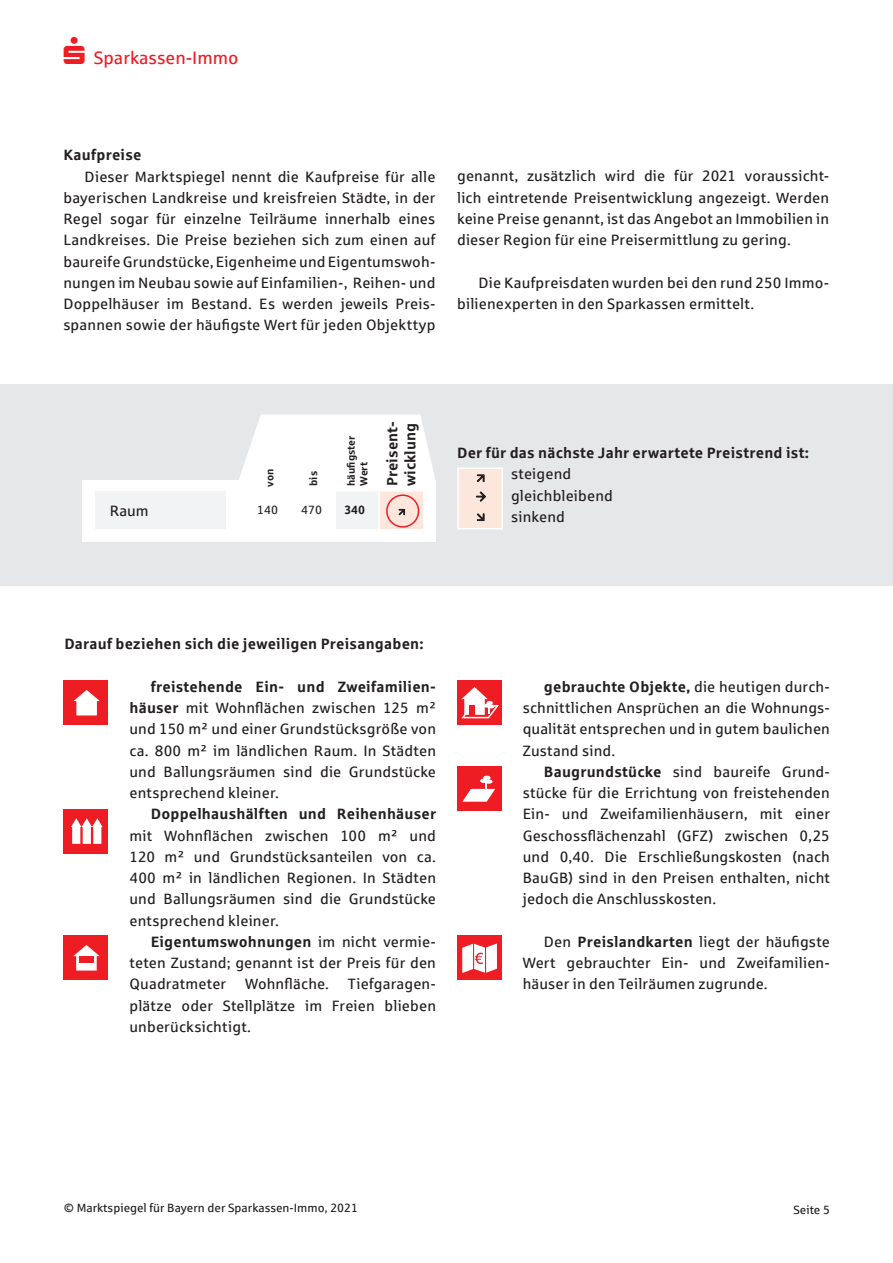
<style>
.page{position:relative;width:893px;height:1263px;background:#fff}
.page>*{position:absolute;margin:0;border:0;box-sizing:border-box;transform-origin:0 0}
.t1{font:18px "Sparkasse Rg";color:#ee1d23}
.t2{font:15px/21.3px "Sparkasse Rg";letter-spacing:.01em;color:#231f20;text-align:justify}
.t3{font:700 15px/18px "Sparkasse Rg";letter-spacing:.01em;color:#231f20}
.t4{font:12px "Sparkasse Rg";color:#231f20}
.t5{font:700 12px "Sparkasse Rg";color:#231f20}
.t6{font:700 10.5px/12.6px "Sparkasse Rg";color:#231f20}
.s1{font-weight:700}
</style>
<div class="page">
<div style="left:0;top:384px;width:893px;height:201px;background:#e6e7e9"></div>
<div style="left:457px;top:468px;width:46px;height:61px;background:#fde7dc;border:2px solid #fff"></div>
<div style="left:64px;top:680px;width:44px;height:45px;background:#ee1d23"></div>
<svg style="left:73px;top:690px;width:27px;height:25px"></svg>
<div style="left:64px;top:809px;width:44px;height:44px;background:#ee1d23"></div>
<svg style="left:71px;top:818px;width:32px;height:26px"></svg>
<div style="left:64px;top:935px;width:44px;height:45px;background:#ee1d23"></div>
<svg style="left:73px;top:945px;width:27px;height:25px"></svg>
<div style="left:79px;top:956px;width:14px;height:7px;background:#ee1d23"></div>
<div style="left:457px;top:767px;width:44px;height:44px;background:#ee1d23"></div>
<svg style="left:462px;top:776px;width:33px;height:26px"></svg>
<div style="left:485px;top:779px;width:8px;height:5px;background:#fff;border-radius:50%"></div>
<div style="left:457px;top:680px;width:44px;height:45px;background:#ee1d23"></div>
<svg style="left:461px;top:687px;width:38px;height:32px"></svg>
<div style="left:469px;top:705px;width:5px;height:11px;background:#ee1d23"></div>
<svg style="left:239px;top:414px;width:196px;height:66px;background:#fcfcfc"></svg>
<div style="left:82px;top:480px;width:353px;height:61px;background:#fff"></div>
<svg style="left:95px;top:491px;width:283px;height:38px"></svg>
<div style="left:379px;top:491px;width:44px;height:38px;background:#fde7dc"></div>
<hr style="left:334px;top:414px;width:2px;height:76px;background:#fff">
<hr style="left:378px;top:414px;width:2px;height:76px;background:#fff">
<hr style="left:226px;top:491px;width:1px;height:38px;background:#fff">
<hr style="left:247px;top:491px;width:1px;height:38px;background:#fff">
<hr style="left:291px;top:492px;width:1px;height:37px;background:#fff">
<hr style="left:334px;top:492px;width:2px;height:37px;background:#fff">
<hr style="left:378px;top:492px;width:2px;height:37px;background:#fff">
<hr style="left:291px;top:490px;width:44px;height:2px;background:#fff">
<hr style="left:335px;top:490px;width:44px;height:2px;background:#fff">
<hr style="left:379px;top:490px;width:44px;height:2px;background:#fff">
<div style="left:457px;top:935px;width:44px;height:45px;background:#ee1d23"></div>
<svg style="left:462px;top:943px;width:35px;height:30px"></svg>
<div style="left:386px;top:494px;width:33px;height:34px;border:2px solid #ee1d23;border-radius:50%"></div>
<p class="t1" style="left:64px;top:47px;width:176px">▲ Sparkassen-Immo</p>
<p class="t3" style="left:63px;top:145px;width:80px">Kaufpreise</p>
<p class="t2" style="left:63px;top:165px;width:374px;text-indent:21px">Dieser Marktspiegel nennt die Kaufpreise für alle bayerischen Landkreise und kreisfreien Städte, in der Regel sogar für einzelne Teilräume innerhalb eines Landkreises. Die Preise beziehen sich zum einen auf baureife Grundstücke, Eigenheime und Eigentumswoh&shy;nungen im Neubau sowie auf Einfamilien-, Reihen- und Doppelhäuser im Bestand. Es werden jeweils Preis&shy;spannen sowie der häufigste Wert für jeden Objekttyp</p>
<p class="t2" style="left:457px;top:165px;width:374px">genannt, zusätzlich wird die für 2021 voraussicht&shy;lich eintretende Preisentwicklung angezeigt. Werden keine Preise genannt, ist das Angebot an Immobilien in dieser Region für eine Preisermittlung zu gering.</p>
<p class="t2" style="left:457px;top:271px;width:374px;text-indent:21px">Die Kaufpreisdaten wurden bei den rund 250 Immo&shy;bilienexperten in den Sparkassen ermittelt.</p>
<p class="t6" style="left:263px;top:487px;width:20px;rotate:-90deg">von</p>
<p class="t6" style="left:307px;top:486px;width:16px;rotate:-90deg">bis</p>
<p class="t6" style="left:344px;top:486px;width:51px;rotate:-90deg">häufigster<br>Wert</p>
<p class="t2" style="left:110px;top:499px;width:40px">Raum</p>
<p class="t4" style="left:257px;top:503px;width:22px">140</p>
<p class="t4" style="left:301px;top:503px;width:22px">470</p>
<p class="t5" style="left:344px;top:503px;width:22px">340</p>
<p class="t3" style="left:383px;top:486px;width:66px;rotate:-90deg">Preisent&shy;wicklung</p>
<p class="t3" style="left:457px;top:443px;width:353px">Der für das nächste Jahr erwartete Preistrend ist:</p>
<p class="t2" style="left:511px;top:463px;width:103px;text-align:left">steigend gleichbleibend sinkend</p>
<p class="t3" style="left:64px;top:634px;width:361px">Darauf beziehen sich die jeweiligen Preisangaben:</p>
<p class="t2" style="left:130px;top:675px;width:308px;text-indent:21px"><span class="s1">freistehende Ein- und Zweifamilien&shy;häuser</span> mit Wohnflächen zwischen 125 m² und 150 m² und einer Grundstücksgröße von ca. 800 m² im ländlichen Raum. In Städten und Ballungsräumen sind die Grundstücke entsprechend kleiner.</p>
<p class="t3" style="left:151px;top:804px;width:287px">Doppelhaushälften und Reihenhäuser</p>
<p class="t2" style="left:130px;top:824px;width:308px">mit Wohnflächen zwischen 100 m² und 120 m² und Grundstücksanteilen von ca.<br>400 m² in ländlichen Regionen. In Städten und Ballungsräumen sind die Grundstücke entsprechend kleiner.</p>
<p class="t2" style="left:130px;top:931px;width:308px;text-indent:21px"><span class="s1">Eigentumswohnungen</span> im nicht vermie&shy;teten Zustand; genannt ist der Preis für den Quadratmeter</p>
<p class="t2" style="left:130px;top:973px;width:308px;text-indent:218px">Tiefgaragen&shy;plätze oder Stellplätze im Freien blieben unberücksichtigt.</p>
<p class="t2" style="left:245px;top:973px;width:86px">Wohnfläche.</p>
<p class="t2" style="left:523px;top:675px;width:309px;text-indent:21px"><span class="s1">gebrauchte Objekte,</span> die heutigen durch&shy;schnittlichen Ansprüchen an die Wohnungs&shy;qualität entsprechen und in gutem baulichen Zustand sind.</p>
<p class="t2" style="left:523px;top:760px;width:309px;text-indent:21px"><span class="s1">Baugrundstücke</span> sind baureife Grund&shy;stücke für die Errichtung von freistehenden Ein- und Zweifamilienhäusern, mit einer Geschossflächenzahl (GFZ) zwischen 0,25 und 0,40. Die Erschließungskosten (nach BauGB) sind in den Preisen enthalten, nicht jedoch die Anschlusskosten.</p>
<p class="t2" style="left:523px;top:930px;width:309px;text-indent:21px">Den <span class="s1">Preislandkarten</span> liegt der häufigste Wert gebrauchter Ein- und Zweifamilien&shy;häuser in den Teilräumen zugrunde.</p>
<p class="t4" style="left:64px;top:1201px;width:296px">© Marktspiegel für Bayern der Sparkassen-Immo, 2021</p>
<p class="t4" style="left:793px;top:1202px;width:38px">Seite 5</p>
</div>
